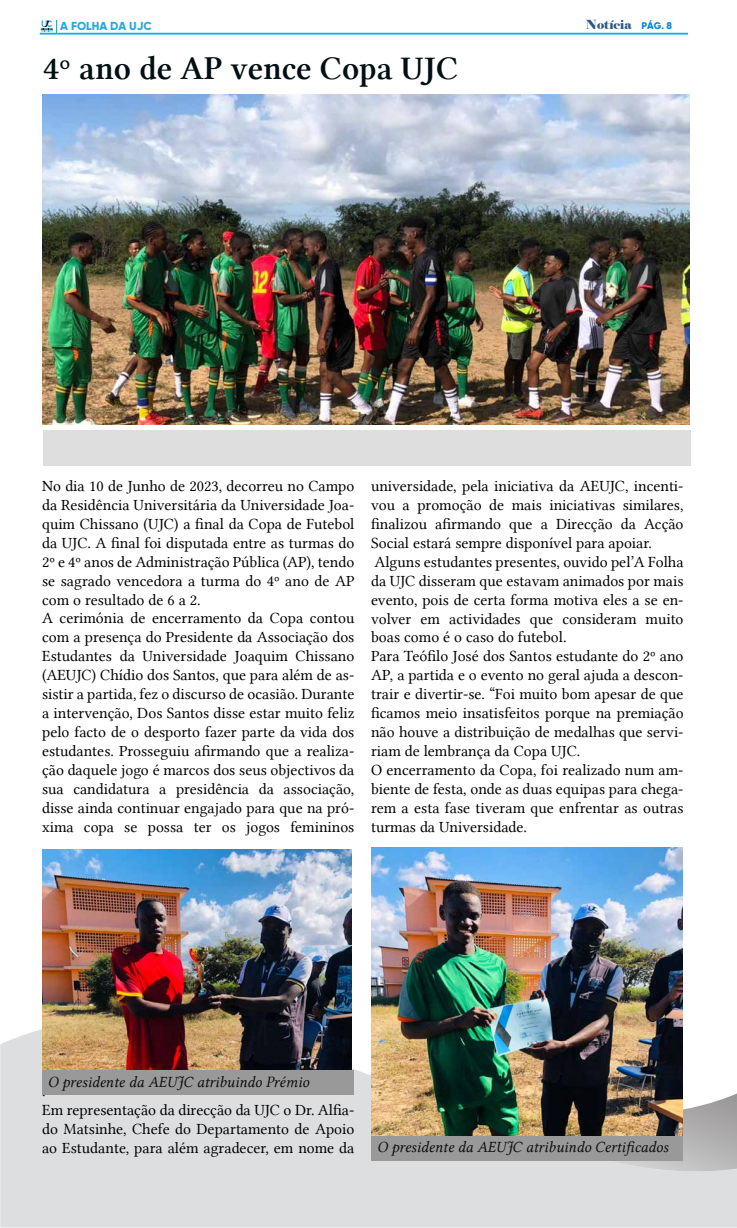
<style>
.page{position:relative;width:737px;height:1228px;background:#fff}
.page>*{position:absolute;margin:0;border:0;box-sizing:border-box;transform-origin:0 0}
.t1{font:33.25px "Lin Libertine Z";color:#000f13}
.t2{font:15.84px "Lin Libertine I";color:#0f0f13}
.t3{font:15.75px/18.9px "Lin Libertine";color:#000}
.t4{font:12.42px "Elephant";color:#2d5980}
.t5{font:800 11.64px "Gilroy";color:#25a9e0}
.s1{font-family:"Gilroy";font-weight:800;font-size:9.62px;color:#0085e8}
</style>
<div class="page">
<svg style="left:0;top:1017px;width:737px;height:210px;background:#dcddde"></svg>
<img style="left:42px;top:849px;width:309px;height:221px">
<img style="left:43px;top:123px;width:617px;height:273px">
<img style="left:43px;top:95px;width:647px;height:28px">
<img style="left:660px;top:122px;width:30px;height:303px">
<img style="left:43px;top:396px;width:618px;height:29px">
<hr style="left:40px;top:33px;width:648px;height:2px;background:#00aeef">
<svg style="left:41px;top:20px;width:16px;height:12px"></svg>
<div style="left:43px;top:430px;width:648px;height:35px;background:#dedede"></div>
<div style="left:42px;top:1070px;width:312px;height:24px;background:#999"></div>
<div style="left:371px;top:1135px;width:312px;height:25px;background:#999"></div>
<img style="left:371px;top:847px;width:312px;height:288px">
<p class="t5" style="left:60px;top:18px;width:93px">A FOLHA DA UJC</p>
<p class="t4" style="left:586px;top:17px;width:88px">Notícia <span class="s1">PÁG. 8</span></p>
<h1 class="t1" style="left:43px;top:49px;width:417px">4º ano de AP vence Copa UJC</h1>
<p class="t3" style="left:42px;top:476px;width:314px">No dia 10 de Junho de 2023, decorreu no Campo da Residência Universitária da Universidade Joa&shy;quim Chissano (UJC) a final da Copa de Futebol da UJC. A final foi disputada entre as turmas do 2º e 4º anos de Administração Pública (AP), tendo se sagrado vencedora a turma do 4º ano de AP com o resultado de 6 a 2.<br>A cerimónia de encerramento da Copa contou com a presença do Presidente da Associação dos Estudantes da Universidade Joaquim Chissano (AEUJC) Chídio dos Santos, que para além de as&shy;sistir a partida, fez o discurso de ocasião. Durante a intervenção, Dos Santos disse estar muito feliz pelo facto de o desporto fazer parte da vida dos estudantes. Prosseguiu afirmando que a realiza&shy;ção daquele jogo é marcos dos seus objectivos da sua candidatura a presidência da associação, disse ainda continuar engajado para que na pró&shy;xima copa se possa ter os jogos femininos</p>
<p class="t3" style="left:371px;top:476px;width:314px">universidade, pela iniciativa da AEUJC, incenti&shy;vou a promoção de mais iniciativas similares, finalizou afirmando que a Direcção da Acção Social estará sempre disponível para apoiar.<br>Alguns estudantes presentes, ouvido pel’A Folha da UJC disseram que estavam animados por mais evento, pois de certa forma motiva eles a se en&shy;volver em actividades que consideram muito boas como é o caso do futebol.<br>Para Teófilo José dos Santos estudante do 2º ano AP, a partida e o evento no geral ajuda a descon&shy;trair e divertir-se. “Foi muito bom apesar de que ficamos meio insatisfeitos porque na premiação não houve a distribuição de medalhas que servi&shy;riam de lembrança da Copa UJC.<br>O encerramento da Copa, foi realizado num am&shy;biente de festa, onde as duas equipas para chega&shy;rem a esta fase tiveram que enfrentar as outras turmas da Universidade.</p>
<p class="t2" style="left:48px;top:1072px;width:263px">O presidente da AEUJC atribuindo Prémio</p>
<p class="t3" style="left:42px;top:1081px;width:314px">.<br>Em representação da direcção da UJC o Dr. Alfia&shy;do Matsinhe, Chefe do Departamento de Apoio ao Estudante, para além agradecer, em nome da</p>
<p class="t2" style="left:377px;top:1137px;width:293px">O presidente da AEUJC atribuindo Certificados</p>
</div>
